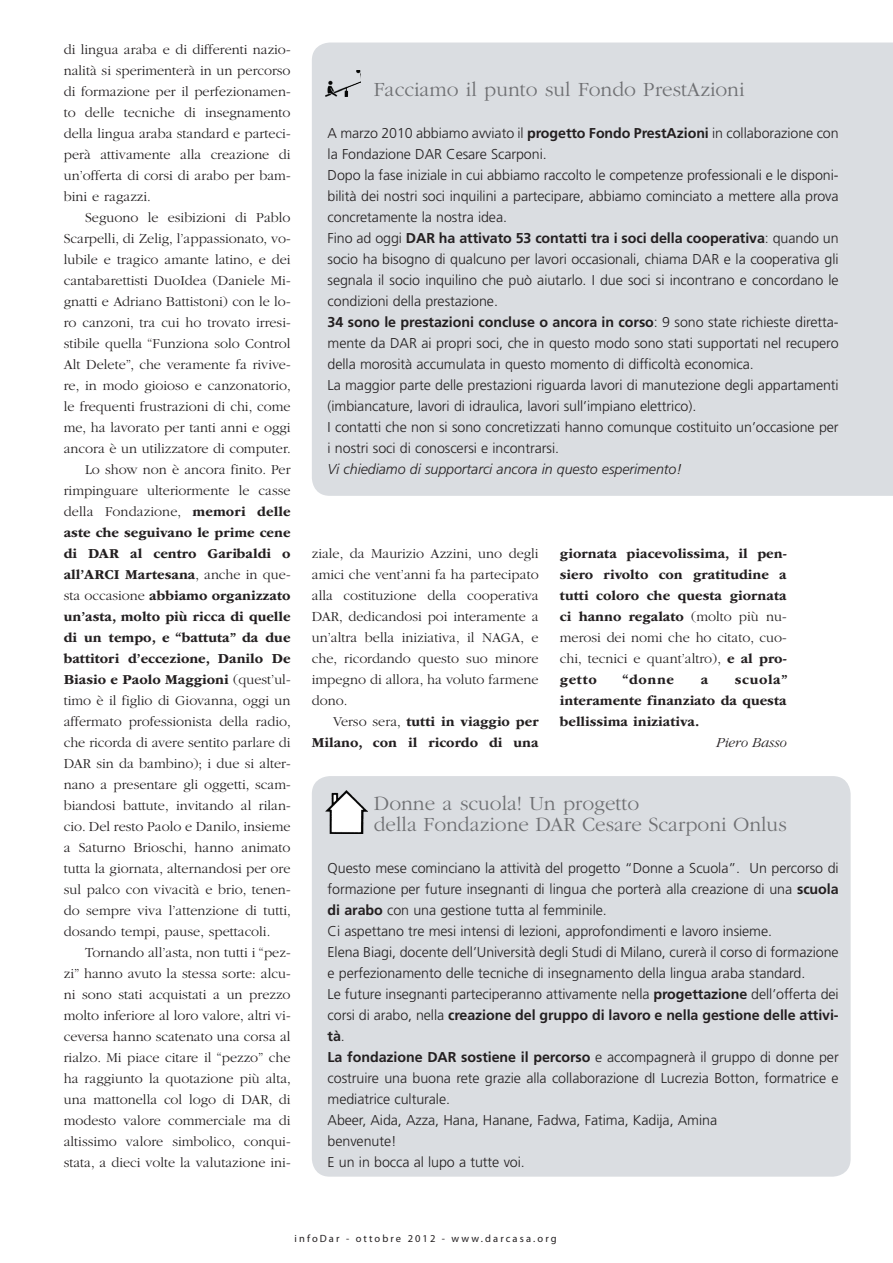
<style>
.page{position:relative;width:893px;height:1263px;background:#fff}
.page>*{position:absolute;margin:0;border:0;box-sizing:border-box;transform-origin:0 0}
.testo_ok{font:300 21px "ITC Garamond Std";color:#6f7073}
.DAR_testo_articolo{font:300 14.25px/21px "ITC Garamond Std";color:#231f20;text-align:justify}
.DAR_testo_articolo-2{font:300 14.25px/21px "Frutiger LT Std";letter-spacing:-.005em;color:#231f20;text-align:justify}
.DAR_testo_articolo-3{font:700 14.25px/21px "ITC Garamond Std";color:#231f20;text-align:justify}
.DAR_testo_articolo-4{font:italic 300 14.25px "Frutiger LT Std";letter-spacing:-.005em;color:#231f20}
.DAR_testo_articolo-5{font:italic 300 14.25px "ITC Garamond Std";color:#231f20}
.t1{font:10.5px "Myriad Pro";letter-spacing:.2em;color:#231f20}
.s1{font-weight:700}
.s2{font-weight:300}
</style>
<div class="page">
<div style="left:312px;top:776px;width:539px;height:401px;background:#dadde1;border-radius:18px"></div>
<div style="left:312px;top:43px;width:581px;height:453px;background:#dadde1"></div>
<img style="left:325px;top:70px;width:36px;height:27px">
<img style="left:325px;top:791px;width:42px;height:42px">
<p class="DAR_testo_articolo" style="left:64px;top:39px;width:228px">di lingua araba e di differenti nazio&shy;nalità si sperimenterà in un percorso di formazione per il perfezionamen&shy;to delle tecniche di insegnamento della lingua araba standard e parteci&shy;perà attivamente alla creazione di un’offerta di corsi di arabo per bam&shy;bini e ragazzi.</p>
<p class="DAR_testo_articolo" style="left:64px;top:207px;width:229px;text-indent:21px">Seguono le esibizioni di Pablo Scarpelli, di Zelig, l’appassionato, vo&shy;lubile e tragico amante latino, e dei cantabarettisti DuoIdea (Daniele Mi&shy;gnatti e Adriano Battistoni) con le lo&shy;ro canzoni, tra cui ho trovato irresi&shy;stibile quella “Funziona solo Control Alt Delete”, che veramente fa rivive&shy;re, in modo gioioso e canzonatorio, le frequenti frustrazioni di chi, come me, ha lavorato per tanti anni e oggi ancora è un utilizzatore di computer.</p>
<p class="DAR_testo_articolo" style="left:64px;top:459px;width:229px;text-indent:21px">Lo show non è ancora finito. Per rimpinguare ulteriormente le casse della Fondazione, <span class="s1">memori delle aste che seguivano le prime cene di DAR al centro Garibaldi o all’ARCI Martesana</span>, anche in que&shy;sta occasione <span class="s1">abbiamo organizzato un’asta, molto più ricca di quelle di un tempo, e “battuta” da due battitori d’eccezione, Danilo De Biasio e Paolo Maggioni</span> (quest’ul&shy;timo è il figlio di Giovanna, oggi un affermato professionista della radio, che ricorda di avere sentito parlare di DAR sin da bambino); i due si alter&shy;nano a presentare gli oggetti, scam&shy;biandosi battute, invitando al rilan&shy;cio. Del resto Paolo e Danilo, insieme a Saturno Brioschi, hanno animato tutta la giornata, alternandosi per ore sul palco con vivacità e brio, tenen&shy;do sempre viva l’attenzione di tutti, dosando tempi, pause, spettacoli.</p>
<p class="DAR_testo_articolo" style="left:64px;top:942px;width:229px;text-indent:21px">Tornando all’asta, non tutti i “pez&shy;zi” hanno avuto la stessa sorte: alcu&shy;ni sono stati acquistati a un prezzo molto inferiore al loro valore, altri vi&shy;ceversa hanno scatenato una corsa al rialzo. Mi piace citare il “pezzo” che ha raggiunto la quotazione più alta, una mattonella col logo di DAR, di modesto valore commerciale ma di altissimo valore simbolico, conqui&shy;stata, a dieci volte la valutazione ini-</p>
<p class="testo_ok" style="left:374px;top:78px;width:372px">Facciamo il punto sul Fondo PrestAzioni</p>
<p class="DAR_testo_articolo-2" style="left:328px;top:123px;width:513px">A marzo 2010 abbiamo avviato il <span class="s1">progetto Fondo PrestAzioni</span> in collaborazione con la Fondazione DAR Cesare Scarponi.</p>
<p class="DAR_testo_articolo-2" style="left:328px;top:165px;width:513px">Dopo la fase iniziale in cui abbiamo raccolto le competenze professionali e le disponi&shy;bilità dei nostri soci inquilini a partecipare, abbiamo cominciato a mettere alla prova concretamente la nostra idea.</p>
<p class="DAR_testo_articolo-2" style="left:328px;top:228px;width:513px">Fino ad oggi <span class="s1">DAR ha attivato 53 contatti tra i soci della cooperativa</span>: quando un socio ha bisogno di qualcuno per lavori occasionali, chiama DAR e la cooperativa gli segnala il socio inquilino che può aiutarlo. I due soci si incontrano e concordano le condizioni della prestazione.</p>
<p class="DAR_testo_articolo-2" style="left:328px;top:312px;width:513px"><span class="s1">34 sono le prestazioni concluse o ancora in corso</span>: 9 sono state richieste diretta&shy;mente da DAR ai propri soci, che in questo modo sono stati supportati nel recupero della morosità accumulata in questo momento di difficoltà economica.</p>
<p class="DAR_testo_articolo-2" style="left:328px;top:375px;width:513px">La maggior parte delle prestazioni riguarda lavori di manutezione degli appartamenti (imbiancature, lavori di idraulica, lavori sull’impiano elettrico).</p>
<p class="DAR_testo_articolo-2" style="left:328px;top:417px;width:513px">I contatti che non si sono concretizzati hanno comunque costituito un’occasione per i nostri soci di conoscersi e incontrarsi.</p>
<p class="DAR_testo_articolo-4" style="left:328px;top:461px;width:356px">Vi chiediamo di supportarci ancora in questo esperimento!</p>
<p class="DAR_testo_articolo" style="left:312px;top:543px;width:228px">ziale, da Maurizio Azzini, uno degli amici che vent’anni fa ha partecipato alla costituzione della cooperativa DAR, dedicandosi poi interamente a un’altra bella iniziativa, il NAGA, e che, ricordando questo suo minore impegno di allora, ha voluto farmene dono.</p>
<p class="DAR_testo_articolo-3" style="left:312px;top:711px;width:228px;text-align:right"><span class="s2">Verso sera,</span> tutti in viaggio per<br>Milano, con il ricordo di una</p>
<p class="DAR_testo_articolo-3" style="left:560px;top:543px;width:228px">giornata piacevolissima, il pen&shy;siero rivolto con gratitudine a tutti coloro che questa giornata ci hanno regalato <span class="s2">(molto più nu&shy;merosi dei nomi che ho citato, cuo&shy;chi, tecnici e quant’altro),</span> e al pro&shy;getto</p>
<p class="DAR_testo_articolo-3" style="left:560px;top:669px;width:230px;text-indent:175px">scuola” interamente finanziato da questa bellissima iniziativa.</p>
<p class="DAR_testo_articolo-5" style="left:716px;top:735px;width:72px">Piero Basso</p>
<p class="DAR_testo_articolo-3" style="left:622px;top:669px;width:53px">“donne</p>
<p class="DAR_testo_articolo-3" style="left:701px;top:669px;width:9px">a</p>
<p class="testo_ok" style="left:374px;top:792px;width:267px">Donne a scuola! Un progetto</p>
<p class="testo_ok" style="left:374px;top:813px;width:414px">della Fondazione DAR Cesare Scarponi Onlus</p>
<p class="DAR_testo_articolo-2" style="left:328px;top:858px;width:513px">Questo mese cominciano la attività del progetto “Donne a Scuola”. Un percorso di formazione per future insegnanti di lingua che porterà alla creazione di una <span class="s1">scuola di arabo</span> con una gestione tutta al femminile.</p>
<p class="DAR_testo_articolo-2" style="left:328px;top:921px;width:446px">Ci aspettano tre mesi intensi di lezioni, approfondimenti e lavoro insieme.</p>
<p class="DAR_testo_articolo-2" style="left:328px;top:942px;width:513px">Elena Biagi, docente dell’Università degli Studi di Milano, curerà il corso di formazione e perfezionamento delle tecniche di insegnamento della lingua araba standard.</p>
<p class="DAR_testo_articolo-2" style="left:328px;top:984px;width:513px">Le future insegnanti parteciperanno attivamente nella <span class="s1">progettazione</span> dell’offerta dei corsi di arabo, nella <span class="s1">creazione del gruppo di lavoro e nella gestione delle attivi&shy;tà</span>.</p>
<p class="DAR_testo_articolo-2" style="left:328px;top:1047px;width:513px"><span class="s1">La fondazione DAR sostiene il percorso</span> e accompagnerà il gruppo di donne per costruire una buona rete grazie alla collaborazione dI Lucrezia Botton, formatrice e mediatrice culturale.</p>
<p class="DAR_testo_articolo-2" style="left:328px;top:1110px;width:391px">Abeer, Aida, Azza, Hana, Hanane, Fadwa, Fatima, Kadija, Amina</p>
<p class="DAR_testo_articolo-2" style="left:328px;top:1131px;width:71px">benvenute!</p>
<p class="DAR_testo_articolo-2" style="left:328px;top:1152px;width:199px">E un in bocca al lupo a tutte voi.</p>
<p class="t1" style="left:294px;top:1232px;width:264px">infoDar - ottobre 2012 - www.darcasa.org</p>
</div>
